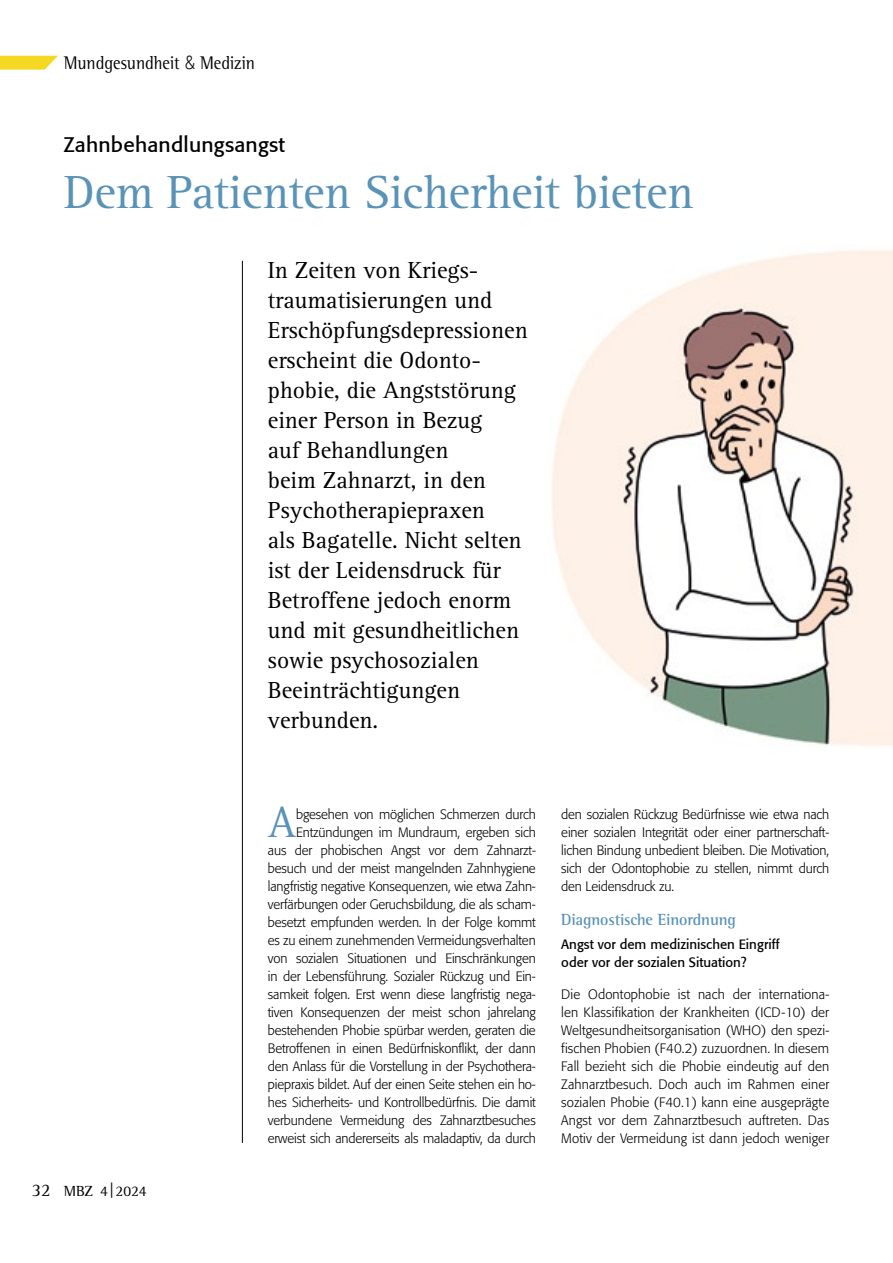
<style>
.page{position:relative;width:893px;height:1263px;background:#fff}
.page>*{position:absolute;margin:0;border:0;box-sizing:border-box;transform-origin:0 0}
.t1{font:48px "Rotis Serif Pro";letter-spacing:-.01em;color:#5a93b8}
.t2{font:45px "Rotis Serif Pro";color:#5a93b8;scale:.9 1}
.t3{font:24px/30px "Rotis Serif Pro";color:#000}
.t4{font:21px "Formata";letter-spacing:.01em;color:#000}
.t5{font:18.75px "Rotis Semi Serif Pro";color:#000;scale:.9 1}
.t6{font:700 16.5px "Rotis Semi Serif Pro";letter-spacing:-.01em;color:#5a93b8}
.t7{font:15px "Rotis Semi Serif Pro";color:#000}
.t8{font:300 13.5px/18px "Formata";letter-spacing:-.01em;color:#000;text-align:justify}
.t9{font:13.5px/18px "Formata";color:#000}
.s1{font-family:"Roboto";font-weight:300}
.s2{font-size:18px}
</style>
<div class="page">
<svg style="left:0;top:56px;width:58px;height:14px"></svg>
<hr style="left:242px;top:261px;width:1px;height:882px;background:#000">
<img style="left:551px;top:250px;width:342px;height:496px">
<h3 class="t5" style="left:64px;top:52px;width:214px">Mundgesundheit <span class="s1">&amp;</span> Medizin</h3>
<h3 class="t4" style="left:64px;top:132px;width:223px">Zahnbehandlungsangst</h3>
<h1 class="t1" style="left:64px;top:163px;width:631px">Dem Patienten Sicherheit bieten</h1>
<p class="t3" style="left:268px;top:254px;width:261px">In Zeiten von Kriegs&shy;traumatisierungen und<br>Erschöpfungsdepressionen erscheint die Odonto&shy;phobie, die Angststörung einer Person in Bezug<br>auf Behandlungen<br>beim Zahnarzt, in den<br>Psychotherapiepraxen<br>als Bagatelle. Nicht selten ist der Leidensdruck für<br>Betroffene jedoch enorm und mit gesundheitlichen sowie psychosozialen<br>Beeinträchtigungen verbunden.</p>
<p class="t7" style="left:32px;top:1182px;width:116px"><span class="s2">32</span> MBZ 4|2024</p>
<h2 class="t2" style="left:268px;top:795px;width:32px">A</h2>
<p class="t8" style="left:268px;top:805px;width:269px;text-align:right">bgesehen von möglichen Schmerzen durch Entzündungen im Mundraum, ergeben sich<br>aus der phobischen Angst vor dem Zahnarzt&shy;besuch und der meist mangelnden Zahnhygiene langfristig negative Konsequenzen, wie etwa Zahn&shy;verfärbungen oder Geruchsbildung, die als scham&shy;besetzt empfunden werden. In der Folge kommt es zu einem zunehmenden Vermeidungsverhalten von sozialen Situationen und Einschränkungen in der Lebensführung. Sozialer Rückzug und Ein&shy;samkeit folgen. Erst wenn diese langfristig nega&shy;tiven Konsequenzen der meist schon jahrelang bestehenden Phobie spürbar werden, geraten die Betroffenen in einen Bedürfniskonflikt, der dann den Anlass für die Vorstellung in der Psychothera&shy;piepraxis bildet. Auf der einen Seite stehen ein ho&shy;hes Sicherheits- und Kontrollbedürfnis. Die damit verbundene Vermeidung des Zahnarztbesuches erweist sich andererseits als maladaptiv, da durch</p>
<p class="t8" style="left:561px;top:805px;width:269px">den sozialen Rückzug Bedürfnisse wie etwa nach einer sozialen Integrität oder einer partnerschaft&shy;lichen Bindung unbedient bleiben. Die Motivation, sich der Odontophobie zu stellen, nimmt durch den Leidensdruck zu.</p>
<p class="t6" style="left:561px;top:910px;width:176px">Diagnostische Einordnung</p>
<p class="t9" style="left:561px;top:935px;width:220px">Angst vor dem medizinischen Eingriff oder vor der sozialen Situation?</p>
<p class="t8" style="left:561px;top:985px;width:269px">Die Odontophobie ist nach der internationa&shy;len Klassifikation der Krankheiten (ICD-10) der Weltgesundheitsorganisation (WHO) den spezi&shy;fischen Phobien (F40.2) zuzuordnen. In diesem Fall bezieht sich die Phobie eindeutig auf den Zahnarztbesuch. Doch auch im Rahmen einer sozialen Phobie (F40.1) kann eine ausgeprägte Angst vor dem Zahnarztbesuch auftreten. Das Motiv der Vermeidung ist dann jedoch weniger</p>
</div>
